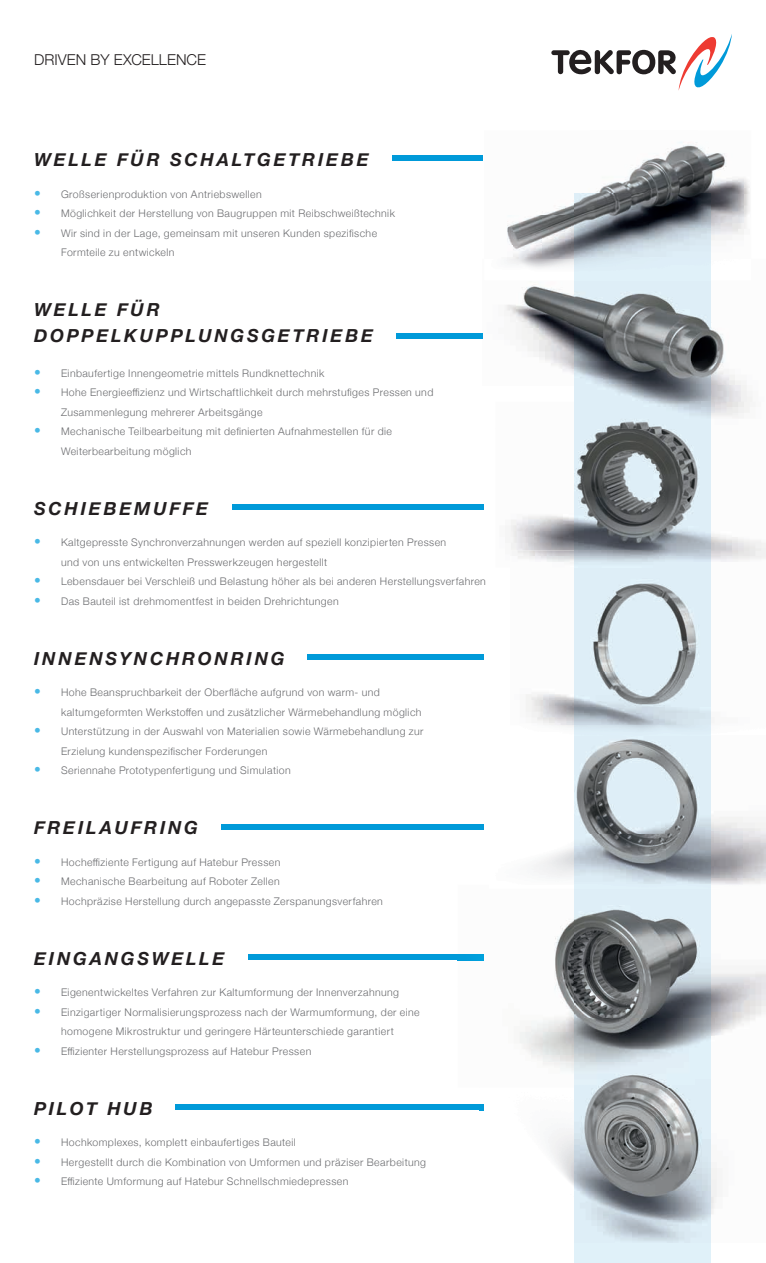
<style>
.page{position:relative;width:766px;height:1263px;background:#fff}
.page>*{position:absolute;margin:0;border:0;box-sizing:border-box;transform-origin:0 0}
.t1{font:italic 700 18px/25.5px "Helvetica Neue";letter-spacing:.155em;color:#231f20}
.t2{font:300 15px "Helvetica Neue";letter-spacing:.005em;color:#231f20}
.t3{font:300 10.5px/19.5px "Helvetica Neue";letter-spacing:.04em;color:#6c6d70}
.s1{font-size:13.5px;color:#49b9e6}
</style>
<div class="page">
<img style="left:505px;top:284px;width:69px;height:90px">
<img style="left:710px;top:280px;width:42px;height:122px">
<img style="left:574px;top:194px;width:136px;height:208px">
<img style="left:710px;top:567px;width:1px;height:158px">
<img style="left:574px;top:567px;width:136px;height:158px">
<img style="left:574px;top:735px;width:191px;height:150px">
<img style="left:574px;top:428px;width:191px;height:123px">
<img style="left:510px;top:515px;width:64px;height:36px">
<img style="left:574px;top:402px;width:176px;height:26px">
<img style="left:517px;top:551px;width:248px;height:16px">
<div style="left:392px;top:155px;width:91px;height:6px;background:#009ad9"></div>
<div style="left:307px;top:654px;width:176px;height:6px;background:#009ad9"></div>
<div style="left:396px;top:333px;width:87px;height:6px;background:#009ad9"></div>
<div style="left:221px;top:824px;width:262px;height:5px;background:#009ad9"></div>
<div style="left:232px;top:504px;width:251px;height:6px;background:#009ad9"></div>
<div style="left:248px;top:954px;width:235px;height:6px;background:#009ad9"></div>
<svg style="left:551px;top:37px;width:180px;height:53px"></svg>
<img style="left:536px;top:193px;width:55px;height:23px">
<img style="left:590px;top:142px;width:107px;height:52px">
<img style="left:697px;top:147px;width:53px;height:112px">
<img style="left:507px;top:216px;width:67px;height:43px">
<img style="left:506px;top:259px;width:205px;height:21px">
<div style="left:175px;top:1104px;width:308px;height:6px;background:#009ad9"></div>
<img style="left:479px;top:1062px;width:238px;height:181px">
<svg style="left:479px;top:1104px;width:4px;height:6px"></svg>
<img style="left:710px;top:889px;width:55px;height:173px">
<img style="left:457px;top:889px;width:253px;height:198px">
<img style="left:457px;top:954px;width:26px;height:6px">
<h2 class="t2" style="left:34px;top:48px;width:173px">DRIVEN BY EXCELLENCE</h2>
<h1 class="t1" style="left:34px;top:148px;width:336px">WELLE FÜR SCHALTGETRIEBE</h1>
<p class="t3" style="left:34px;top:184px;width:229px"><span class="s1">•</span> Großserienproduktion von Antriebswellen</p>
<p class="t3" style="left:34px;top:203px;width:362px"><span class="s1">•</span> Möglichkeit der Herstellung von Baugruppen mit Reibschweißtechnik</p>
<p class="t3" style="left:61px;top:223px;width:317px;text-indent:-27px"><span class="s1">•</span> Wir sind in der Lage, gemeinsam mit unseren Kunden spezifische<br>Formteile zu entwickeln</p>
<h1 class="t1" style="left:34px;top:298px;width:340px">WELLE FÜR<br>DOPPELKUPPLUNGSGETRIEBE</h1>
<p class="t3" style="left:34px;top:362px;width:292px"><span class="s1">•</span> Einbaufertige Innengeometrie mittels Rundknettechnik</p>
<p class="t3" style="left:61px;top:382px;width:374px;text-indent:-27px"><span class="s1">•</span> Hohe Energieeffizienz und Wirtschaftlichkeit durch mehrstufiges Pressen und<br>Zusammenlegung mehrerer Arbeitsgänge</p>
<p class="t3" style="left:61px;top:421px;width:332px;text-indent:-27px"><span class="s1">•</span> Mechanische Teilbearbeitung mit definierten Aufnahmestellen für die<br>Weiterbearbeitung möglich</p>
<h1 class="t1" style="left:34px;top:496px;width:176px">SCHIEBEMUFFE</h1>
<p class="t3" style="left:61px;top:532px;width:386px;text-indent:-27px"><span class="s1">•</span> Kaltgepresste Synchronverzahnungen werden auf speziell konzipierten Pressen und von uns entwickelten Presswerkzeugen hergestellt</p>
<p class="t3" style="left:34px;top:571px;width:453px"><span class="s1">•</span> Lebensdauer bei Verschleiß und Belastung höher als bei anderen Herstellungsverfahren</p>
<p class="t3" style="left:34px;top:590px;width:306px"><span class="s1">•</span> Das Bauteil ist drehmomentfest in beiden Drehrichtungen</p>
<h1 class="t1" style="left:34px;top:646px;width:252px">INNENSYNCHRONRING</h1>
<p class="t3" style="left:61px;top:682px;width:362px;text-indent:-27px"><span class="s1">•</span> Hohe Beanspruchbarkeit der Oberfläche aufgrund von warm- und kaltumgeformten Werkstoffen und zusätzlicher Wärmebehandlung möglich</p>
<p class="t3" style="left:61px;top:721px;width:364px;text-indent:-27px"><span class="s1">•</span> Unterstützung in der Auswahl von Materialien sowie Wärmebehandlung zur<br>Erzielung kundenspezifischer Forderungen</p>
<p class="t3" style="left:34px;top:760px;width:258px"><span class="s1">•</span> Seriennahe Prototypenfertigung und Simulation</p>
<h1 class="t1" style="left:34px;top:816px;width:165px">FREILAUFRING</h1>
<p class="t3" style="left:34px;top:851px;width:248px"><span class="s1">•</span> Hocheffiziente Fertigung auf Hatebur Pressen</p>
<p class="t3" style="left:34px;top:871px;width:247px"><span class="s1">•</span> Mechanische Bearbeitung auf Roboter Zellen</p>
<p class="t3" style="left:34px;top:890px;width:350px"><span class="s1">•</span> Hochpräzise Herstellung durch angepasste Zerspanungsverfahren</p>
<h1 class="t1" style="left:34px;top:946px;width:192px">EINGANGSWELLE</h1>
<p class="t3" style="left:34px;top:982px;width:366px"><span class="s1">•</span> Eigenentwickeltes Verfahren zur Kaltumformung der Innenverzahnung</p>
<p class="t3" style="left:34px;top:1001px;width:387px;text-align:center"><span class="s1">•</span> Einzigartiger Normalisierungsprozess nach der Warmumformung, der eine homogene Mikrostruktur und geringere Härteunterschiede garantiert</p>
<p class="t3" style="left:34px;top:1040px;width:279px"><span class="s1">•</span> Effizienter Herstellungsprozess auf Hatebur Pressen</p>
<h1 class="t1" style="left:34px;top:1096px;width:120px">PILOT HUB</h1>
<p class="t3" style="left:34px;top:1132px;width:263px"><span class="s1">•</span> Hochkomplexes, komplett einbaufertiges Bauteil</p>
<p class="t3" style="left:34px;top:1151px;width:393px"><span class="s1">•</span> Hergestellt durch die Kombination von Umformen und präziser Bearbeitung</p>
<p class="t3" style="left:34px;top:1171px;width:316px"><span class="s1">•</span> Effiziente Umformung auf Hatebur Schnellschmiedepressen</p>
</div>
